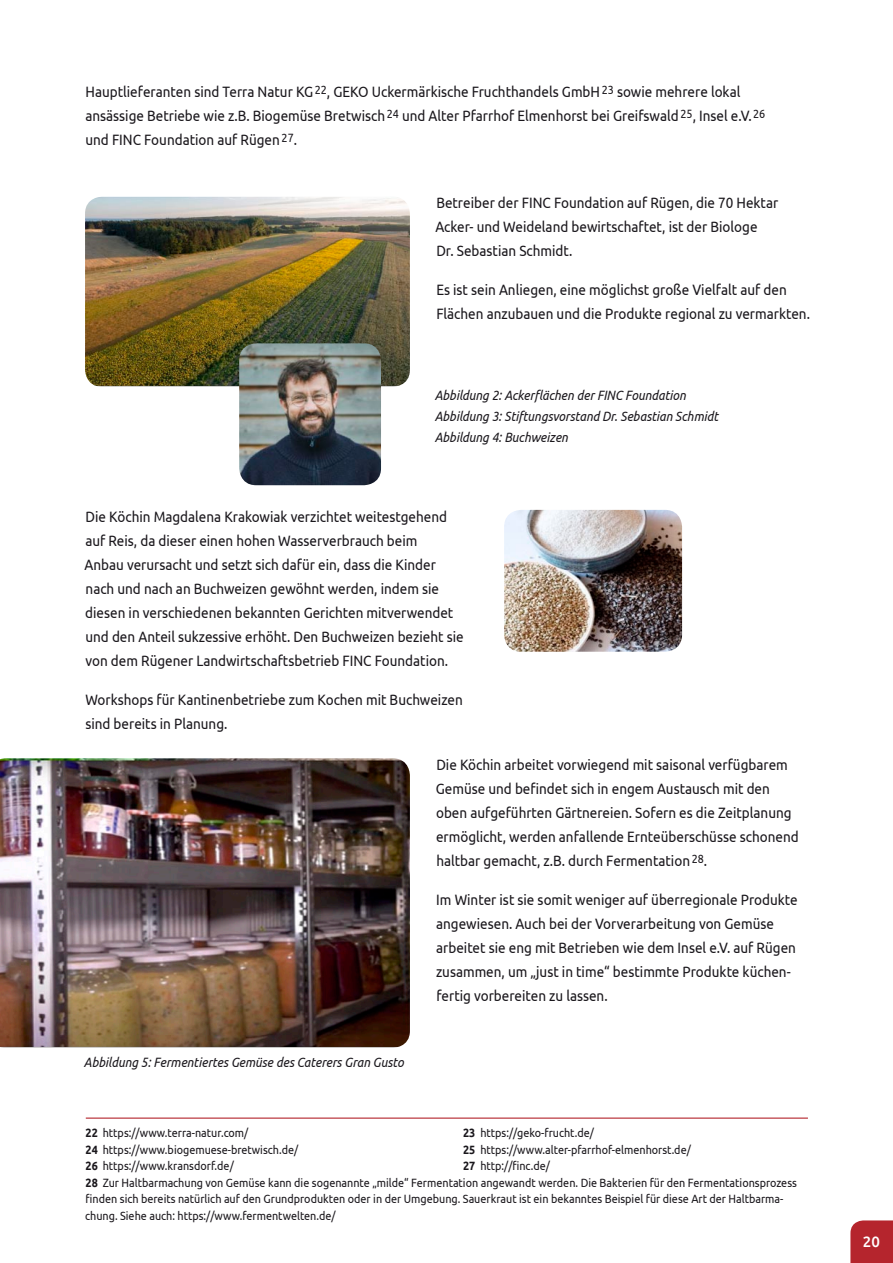
<style>
.page{position:relative;width:893px;height:1263px;background:#fff}
.page>*{position:absolute;margin:0;border:0;box-sizing:border-box;transform-origin:0 0}
.t1{font:15px/24px "Ubuntu";color:#1a171c;scale:.9 1}
.t2{font:500 15px "Ubuntu";color:#fff}
.t3{font:italic 13.5px/21px "Ubuntu";color:#1a171c;scale:.9 1}
.t4{font:12px/16.5px "Ubuntu";color:#1a171c;scale:.9 1}
.s1{font-weight:700}
</style>
<div class="page">
<div style="left:850px;top:1220px;width:43px;height:43px;background:#b5252d"></div>
<img style="left:85px;top:197px;width:325px;height:190px;border-radius:17px">
<img style="left:239px;top:343px;width:142px;height:142px;border-radius:17px">
<img style="left:504px;top:510px;width:178px;height:142px;border-radius:17px">
<hr style="left:86px;top:1117px;width:722px;height:2px;background:#b5252d">
<img style="left:0;top:758px;width:410px;height:290px">
<p class="t1" style="left:85px;top:79px;width:757px">Hauptlieferanten sind Terra Natur KG <sup>22</sup>, GEKO Uckermärkische Fruchthandels GmbH <sup>23</sup> sowie mehrere lokal ansässige Betriebe wie z.B. Biogemüse Bretwisch <sup>24</sup> und Alter Pfarrhof Elmenhorst bei Greifswald <sup>25</sup>, Insel e.V.<sup>26 </sup>und FINC Foundation auf Rügen <sup>27</sup>.</p>
<p class="t1" style="left:435px;top:190px;width:382px">Betreiber der FINC Foundation auf Rügen, die 70 Hektar<br>Acker- und Weideland bewirtschaftet, ist der Biologe<br>Dr. Sebastian Schmidt.</p>
<p class="t1" style="left:436px;top:277px;width:417px">Es ist sein Anliegen, eine möglichst große Vielfalt auf den<br>Flächen anzubauen und die Produkte regional zu vermarkten.</p>
<p class="t3" style="left:435px;top:384px;width:316px">Abbildung 2: Ackerflächen der FINC Foundation<br>Abbildung 3: Stiftungsvorstand Dr. Sebastian Schmidt<br>Abbildung 4: Buchweizen</p>
<p class="t1" style="left:85px;top:504px;width:423px">Die Köchin Magdalena Krakowiak verzichtet weitestgehend auf Reis, da dieser einen hohen Wasserverbrauch beim<br>Anbau verursacht und setzt sich dafür ein, dass die Kinder nach und nach an Buchweizen gewöhnt werden, indem sie diesen in verschiedenen bekannten Gerichten mitverwendet und den Anteil sukzessive erhöht. Den Buchweizen bezieht sie von dem Rügener Landwirtschaftsbetrieb FINC Foundation.</p>
<p class="t1" style="left:85px;top:687px;width:421px">Workshops für Kantinenbetriebe zum Kochen mit Buchweizen sind bereits in Planung.</p>
<p class="t3" style="left:84px;top:1051px;width:357px">Abbildung 5: Fermentiertes Gemüse des Caterers Gran Gusto</p>
<p class="t1" style="left:436px;top:752px;width:405px">Die Köchin arbeitet vorwiegend mit saisonal verfügbarem Gemüse und befindet sich in engem Austausch mit den oben aufgeführten Gärtnereien. Sofern es die Zeitplanung ermöglicht, werden anfallende Ernteüberschüsse schonend haltbar gemacht, z.B. durch Fermentation <sup>28</sup>.</p>
<p class="t1" style="left:436px;top:887px;width:403px">Im Winter ist sie somit weniger auf überregionale Produkte angewiesen. Auch bei der Vorverarbeitung von Gemüse arbeitet sie eng mit Betrieben wie dem Insel e.V. auf Rügen zusammen, um „just in time“ bestimmte Produkte küchen&shy;fertig vorbereiten zu lassen.</p>
<p class="t4" style="left:86px;top:1124px;width:182px"><span class="s1">22</span> https://www.terra-natur.com/</p>
<p class="t4" style="left:463px;top:1124px;width:147px"><span class="s1">23</span> https://geko-frucht.de/</p>
<p class="t4" style="left:86px;top:1141px;width:238px"><span class="s1">24</span> https://www.biogemuese-bretwisch.de/</p>
<p class="t4" style="left:463px;top:1141px;width:255px"><span class="s1">25</span> https://www.alter-pfarrhof-elmenhorst.de/</p>
<p class="t4" style="left:86px;top:1157px;width:166px"><span class="s1">26</span> https://www.kransdorf.de/</p>
<p class="t4" style="left:85px;top:1157px;width:792px;text-indent:378px"><span class="s1">27</span> http://finc.de/<br><span class="s1">28</span> Zur Haltbarmachung von Gemüse kann die sogenannte „milde“ Fermentation angewandt werden. Die Bakterien für den Fermentationsprozess finden sich bereits natürlich auf den Grundprodukten oder in der Umgebung. Sauerkraut ist ein bekanntes Beispiel für diese Art der Haltbarma&shy;chung. Siehe auch: https://www.fermentwelten.de/</p>
<p class="t2" style="left:863px;top:1232px;width:19px">20</p>
</div>
